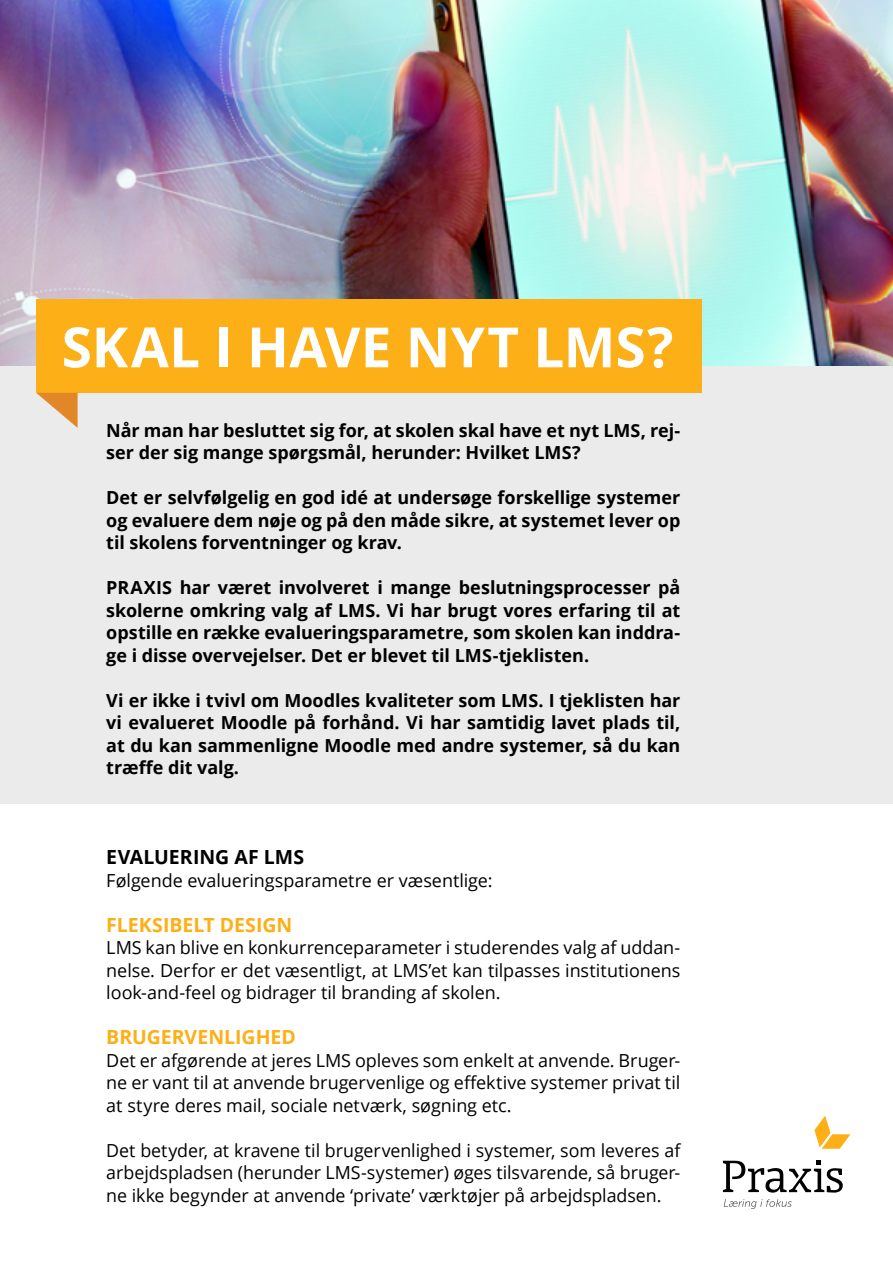
<style>
.page{position:relative;width:893px;height:1263px;background:#fff}
.page>*{position:absolute;margin:0;border:0;box-sizing:border-box;transform-origin:0 0}
.t1{font:700 55.5px "Open Sans";letter-spacing:.005em;color:#fff}
.t2{font:700 19.5px "Open Sans";color:#fcaf17}
.t3{font:700 19.5px "Open Sans";color:#000}
.t4{font:700 18px/22.5px "Open Sans";color:#000;text-align:justify}
.t5{font:18px/22.5px "Open Sans";letter-spacing:-.005em;color:#000;text-align:justify}
</style>
<div class="page">
<div style="left:0;top:366px;width:893px;height:438px;background:#ebebec"></div>
<svg style="left:814px;top:1116px;width:36px;height:33px"></svg>
<svg style="left:723px;top:1160px;width:120px;height:32px"></svg>
<svg style="left:724px;top:1199px;width:68px;height:10px"></svg>
<img style="left:0;top:0;width:893px;height:366px">
<div style="left:36px;top:299px;width:666px;height:94px;background:#fcaf17"></div>
<svg style="left:36px;top:393px;width:42px;height:35px"></svg>
<h1 class="t1" style="left:62px;top:308px;width:613px">SKAL I HAVE NYT LMS?</h1>
<p class="t4" style="left:106px;top:418px;width:576px">Når man har besluttet sig for, at skolen skal have et nyt LMS, rej&shy;ser der sig mange spørgsmål, herunder: Hvilket LMS?</p>
<p class="t4" style="left:106px;top:486px;width:576px">Det er selvfølgelig en god idé at undersøge forskellige systemer og evaluere dem nøje og på den måde sikre, at systemet lever op til skolens forventninger og krav.</p>
<p class="t4" style="left:106px;top:576px;width:576px">PRAXIS har været involveret i mange beslutningsprocesser på skolerne omkring valg af LMS. Vi har brugt vores erfaring til at opstille en række evalueringsparametre, som skolen kan inddra&shy;ge i disse overvejelser. Det er blevet til LMS-tjeklisten.</p>
<p class="t4" style="left:106px;top:688px;width:576px">Vi er ikke i tvivl om Moodles kvaliteter som LMS. I tjeklisten har vi evalueret Moodle på forhånd. Vi har samtidig lavet plads til, at du kan sammenligne Moodle med andre systemer, så du kan træffe dit valg.</p>
<p class="t3" style="left:106px;top:843px;width:199px">EVALUERING AF LMS</p>
<p class="t5" style="left:106px;top:868px;width:388px">Følgende evalueringsparametre er væsentlige:</p>
<p class="t2" style="left:106px;top:911px;width:188px">FLEKSIBELT DESIGN</p>
<p class="t5" style="left:106px;top:936px;width:576px">LMS kan blive en konkurrenceparameter i studerendes valg af uddan&shy;nelse. Derfor er det væsentligt, at LMS’et kan tilpasses institutionens look-and-feel og bidrager til branding af skolen.</p>
<p class="t2" style="left:106px;top:1023px;width:191px">BRUGERVENLIGHED</p>
<p class="t5" style="left:106px;top:1048px;width:576px">Det er afgørende at jeres LMS opleves som enkelt at anvende. Bruger&shy;ne er vant til at anvende brugervenlige og effektive systemer privat til at styre deres mail, sociale netværk, søgning etc.</p>
<p class="t5" style="left:106px;top:1138px;width:576px">Det betyder, at kravene til brugervenlighed i systemer, som leveres af arbejdspladsen (herunder LMS-systemer) øges tilsvarende, så bruger&shy;ne ikke begynder at anvende ‘private’ værktøjer på arbejdspladsen.</p>
</div>
